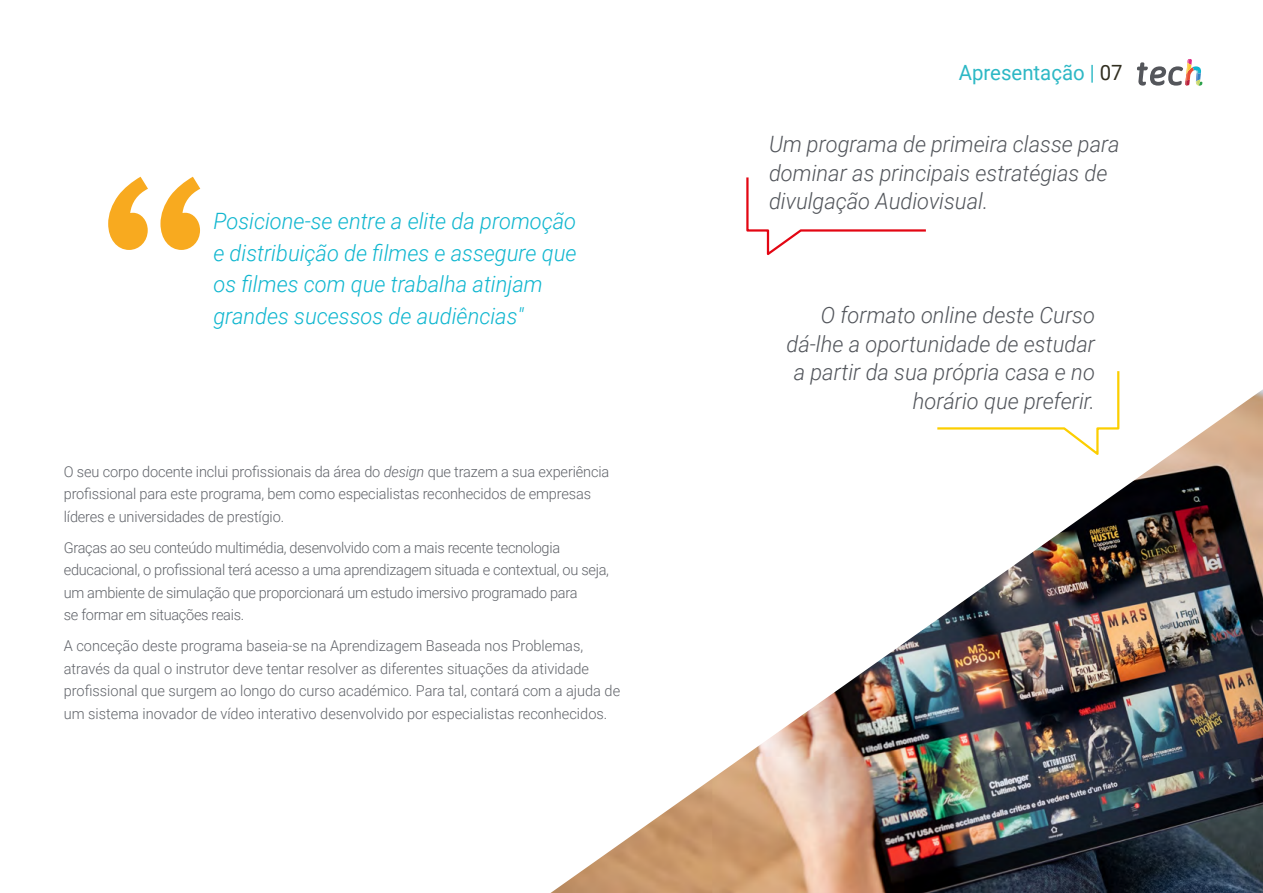
<style>
.page{position:relative;width:1263px;height:893px;background:#fff}
.page>*{position:absolute;margin:0;border:0;box-sizing:border-box;transform-origin:0 0}
.t1{font:italic 300 22.5px/28.5px "Roboto";color:#52555b;text-align:right}
.t2{font:italic 300 22.5px/31.5px "Roboto";color:#0fb6cf}
.t3{font:21px "Roboto";color:#2db8c5}
.t4{font:300 15px/22.5px "Roboto";letter-spacing:-.01em;color:#61646a}
.s1{font-style:italic}
.s2{color:#312e20}
</style>
<div class="page">
<svg style="left:108px;top:177px;width:92px;height:73px"></svg>
<svg style="left:746px;top:177px;width:180px;height:78px"></svg>
<svg style="left:1137px;top:59px;width:65px;height:27px"></svg>
<img style="left:550px;top:389px;width:713px;height:504px">
<h1 class="t2" style="left:213px;top:205px;width:365px">Posicione-se entre a elite da promoção e distribuição de filmes e assegure que os filmes com que trabalha atinjam grandes sucessos de audiências"</h1>
<p class="t4" style="left:64px;top:460px;width:547px">O seu corpo docente inclui profissionais da área do <span class="s1">design</span> que trazem a sua experiência profissional para este programa, bem como especialistas reconhecidos de empresas líderes e universidades de prestígio.</p>
<p class="t4" style="left:64px;top:536px;width:547px">Graças ao seu conteúdo multimédia, desenvolvido com a mais recente tecnologia educacional, o profissional terá acesso a uma aprendizagem situada e contextual, ou seja, um ambiente de simulação que proporcionará um estudo imersivo programado para<br>se formar em situações reais.</p>
<p class="t4" style="left:64px;top:634px;width:558px">A conceção deste programa baseia-se na Aprendizagem Baseada nos Problemas, através da qual o instrutor deve tentar resolver as diferentes situações da atividade profissional que surgem ao longo do curso académico. Para tal, contará com a ajuda de um sistema inovador de vídeo interativo desenvolvido por especialistas reconhecidos.</p>
<h2 class="t3" style="left:959px;top:57px;width:165px">Apresentação | <span class="s2">07</span></h2>
<h1 class="t1" style="left:769px;top:129px;width:352px;text-align:left">Um programa de primeira classe para dominar as principais estratégias de divulgação Audiovisual.</h1>
<h1 class="t1" style="left:786px;top:300px;width:310px">O formato online deste Curso dá-lhe a oportunidade de estudar a partir da sua própria casa e no horário que preferir.</h1>
</div>
